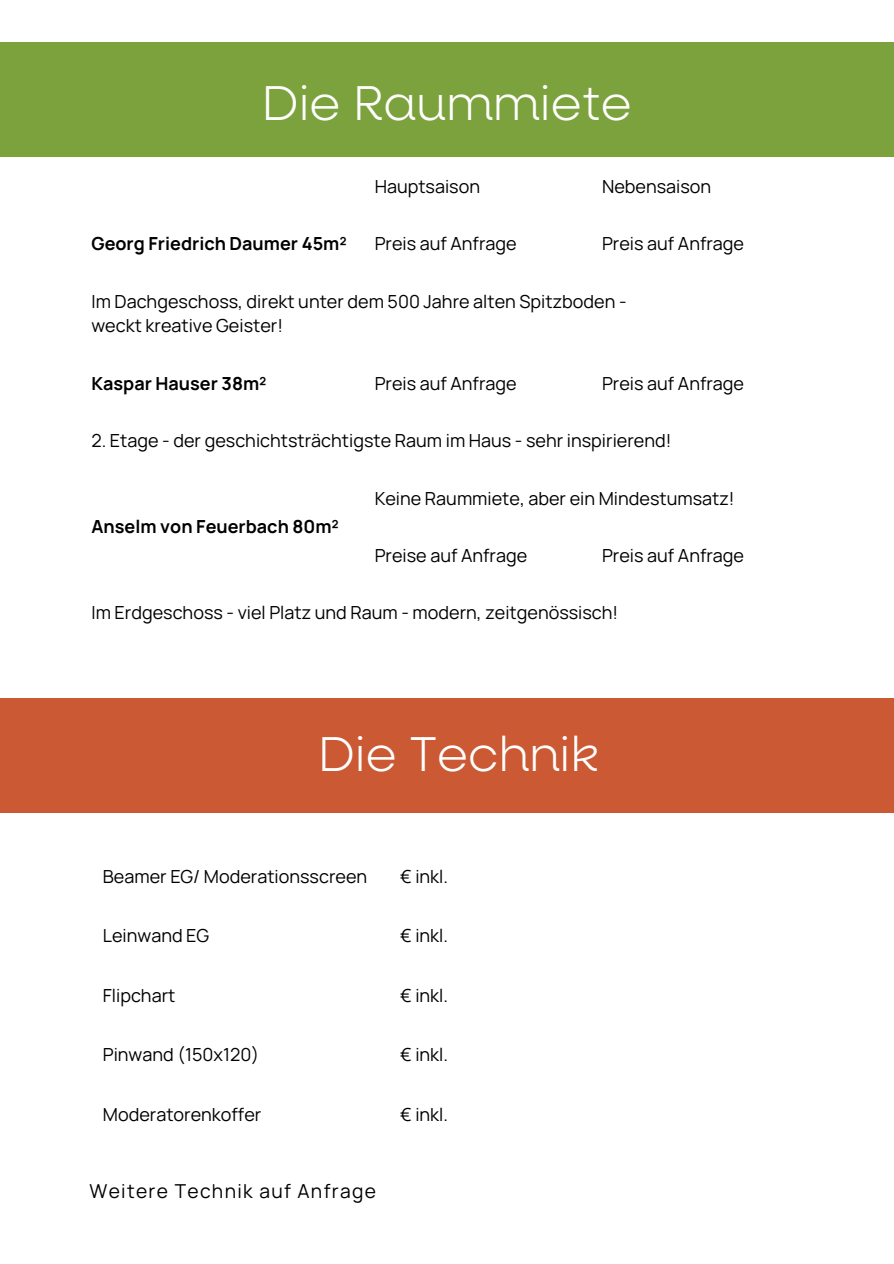
<style>
.page{position:relative;width:894px;height:1264px;background:#fff}
.page>*{position:absolute;margin:0;border:0;box-sizing:border-box;transform-origin:0 0}
.t1{font:300 49.05px "Neulis";color:#fff}
.t2{font:19.2px "Manrope";letter-spacing:.07em;color:#000}
.t3{font:18px "Manrope";color:#000}
.t4{font:700 18px "Manrope";color:#000}
</style>
<div class="page">
<div style="left:0;top:43px;width:893px;height:113px;background:#7ca23d"></div>
<div style="left:0;top:699px;width:893px;height:113px;background:#cb5934"></div>
<p class="t1" style="left:262px;top:73px;width:371px">Die Raummiete</p>
<p class="t3" style="left:374px;top:173px;width:107px">Hauptsaison</p>
<h1 class="t3" style="left:602px;top:173px;width:111px">Nebensaison</h1>
<p class="t4" style="left:91px;top:231px;width:257px">Georg Friedrich Daumer 45m²</p>
<p class="t3" style="left:374px;top:231px;width:143px">Preis auf Anfrage</p>
<p class="t3" style="left:602px;top:231px;width:143px">Preis auf Anfrage</p>
<p class="t3" style="left:91px;top:288px;width:536px">Im Dachgeschoss, direkt unter dem 500 Jahre alten Spitzboden -</p>
<p class="t3" style="left:91px;top:313px;width:193px">weckt kreative Geister!</p>
<p class="t4" style="left:91px;top:370px;width:177px">Kaspar Hauser 38m²</p>
<p class="t3" style="left:374px;top:370px;width:143px">Preis auf Anfrage</p>
<p class="t3" style="left:602px;top:370px;width:143px">Preis auf Anfrage</p>
<p class="t3" style="left:91px;top:428px;width:581px">2. Etage - der geschichtsträchtigste Raum im Haus - sehr inspirierend!</p>
<p class="t4" style="left:91px;top:513px;width:249px">Anselm von Feuerbach 80m²</p>
<p class="t3" style="left:374px;top:485px;width:361px">Keine Raummiete, aber ein Mindestumsatz!</p>
<p class="t3" style="left:374px;top:542px;width:154px">Preise auf Anfrage</p>
<p class="t3" style="left:602px;top:542px;width:143px">Preis auf Anfrage</p>
<p class="t3" style="left:91px;top:600px;width:528px">Im Erdgeschoss - viel Platz und Raum - modern, zeitgenössisch!</p>
<p class="t1" style="left:318px;top:723px;width:281px">Die Technik</p>
<p class="t3" style="left:103px;top:863px;width:266px">Beamer EG/ Moderationsscreen</p>
<p class="t3" style="left:400px;top:863px;width:49px">€ inkl.</p>
<p class="t3" style="left:103px;top:923px;width:108px">Leinwand EG</p>
<h1 class="t3" style="left:400px;top:923px;width:49px">€ inkl.</h1>
<p class="t3" style="left:103px;top:982px;width:74px">Flipchart</p>
<p class="t3" style="left:400px;top:982px;width:49px">€ inkl.</p>
<p class="t3" style="left:103px;top:1042px;width:158px">Pinwand (150x120)</p>
<p class="t3" style="left:400px;top:1042px;width:49px">€ inkl.</p>
<p class="t3" style="left:103px;top:1101px;width:160px">Moderatorenkoffer</p>
<p class="t3" style="left:400px;top:1101px;width:49px">€ inkl.</p>
<p class="t2" style="left:89px;top:1177px;width:288px">Weitere Technik auf Anfrage</p>
</div>
